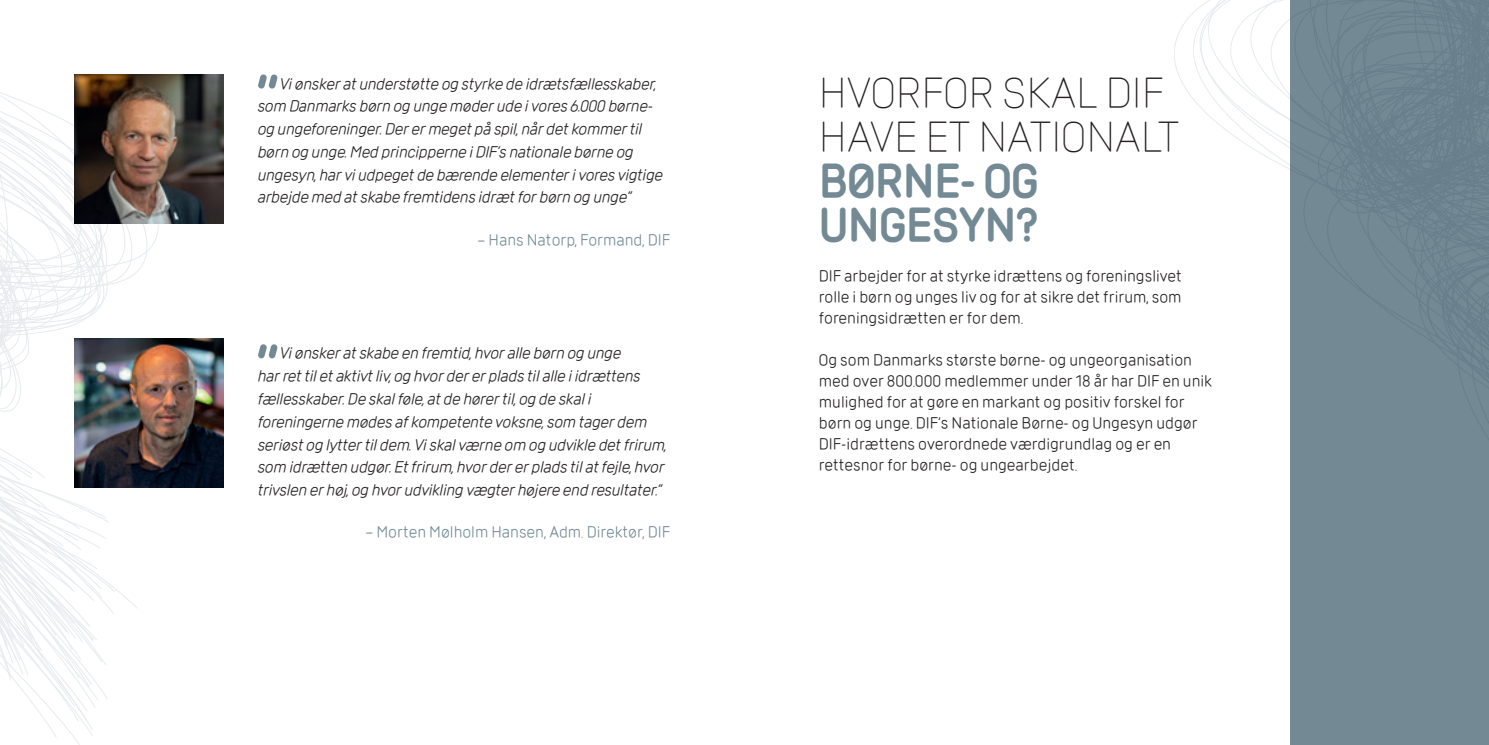
<style>
.page{position:relative;width:1489px;height:745px;background:#fff}
.page>*{position:absolute;margin:0;border:0;box-sizing:border-box;transform-origin:0 0}
.R1{font:300 43.75px/43.8px "DIF";color:#231f20}
.C{font:italic 15.75px/22.8px "DIF";color:#231f20}
.B{font:15.75px/21px "DIF";color:#231f20;text-align:justify}
.B-2{font:15.75px "DIF";color:#738a95}
.s1{font-weight:600;color:#738a95}
</style>
<div class="page">
<div style="left:1290px;top:0;width:198px;height:744px;background:#738a95"></div>
<svg style="left:1174px;top:0;width:314px;height:433px"></svg>
<svg style="left:0;top:518px;width:89px;height:220px"></svg>
<svg style="left:0;top:92px;width:160px;height:417px"></svg>
<svg style="left:258px;top:74px;width:19px;height:15px"></svg>
<svg style="left:258px;top:344px;width:19px;height:14px"></svg>
<img style="left:74px;top:74px;width:149px;height:149px">
<img style="left:74px;top:339px;width:149px;height:148px">
<p class="C" style="left:258px;top:72px;width:406px;text-indent:22px">Vi ønsker at understøtte og styrke de idrætsfællesskaber, som Danmarks børn og unge møder ude i vores 6.000 børne&shy;og ungeforeninger. Der er meget på spil, når det kommer til børn og unge. Med principperne i DIF’s nationale børne og ungesyn, har vi udpeget de bærende elementer i vores vigtige arbejde med at skabe fremtidens idræt for børn og unge”</p>
<p class="B-2" style="left:477px;top:230px;width:194px">– Hans Natorp, Formand, DIF</p>
<p class="C" style="left:258px;top:341px;width:410px;text-indent:22px">Vi ønsker at skabe en fremtid, hvor alle børn og unge<br>har ret til et aktivt liv, og hvor der er plads til alle i idrættens fællesskaber. De skal føle, at de hører til, og de skal i foreningerne mødes af kompetente voksne, som tager dem seriøst og lytter til dem. Vi skal værne om og udvikle det frirum, som idrætten udgør. Et frirum, hvor der er plads til at fejle, hvor trivslen er høj, og hvor udvikling vægter højere end resultater.”</p>
<p class="B-2" style="left:365px;top:522px;width:306px">– Morten Mølholm Hansen, Adm. Direktør, DIF</p>
<p class="R1" style="left:819px;top:70px;width:362px">HVORFOR SKAL DIF<br>HAVE ET NATIONALT<br><span class="s1">BØRNE- OG<br>UNGESYN?</span></p>
<p class="B" style="left:819px;top:265px;width:364px">DIF arbejder for at styrke idrættens og foreningslivet rolle i børn og unges liv og for at sikre det frirum, som foreningsidrætten er for dem.</p>
<p class="B" style="left:819px;top:349px;width:394px;text-align:left">Og som Danmarks største børne- og ungeorganisation med over 800.000 medlemmer under 18 år har DIF en unik mulighed for at gøre en markant og positiv forskel for børn og unge. DIF’s Nationale Børne- og Ungesyn udgør DIF-idrættens overordnede værdigrundlag og er en rettesnor for børne- og ungearbejdet.</p>
</div>
